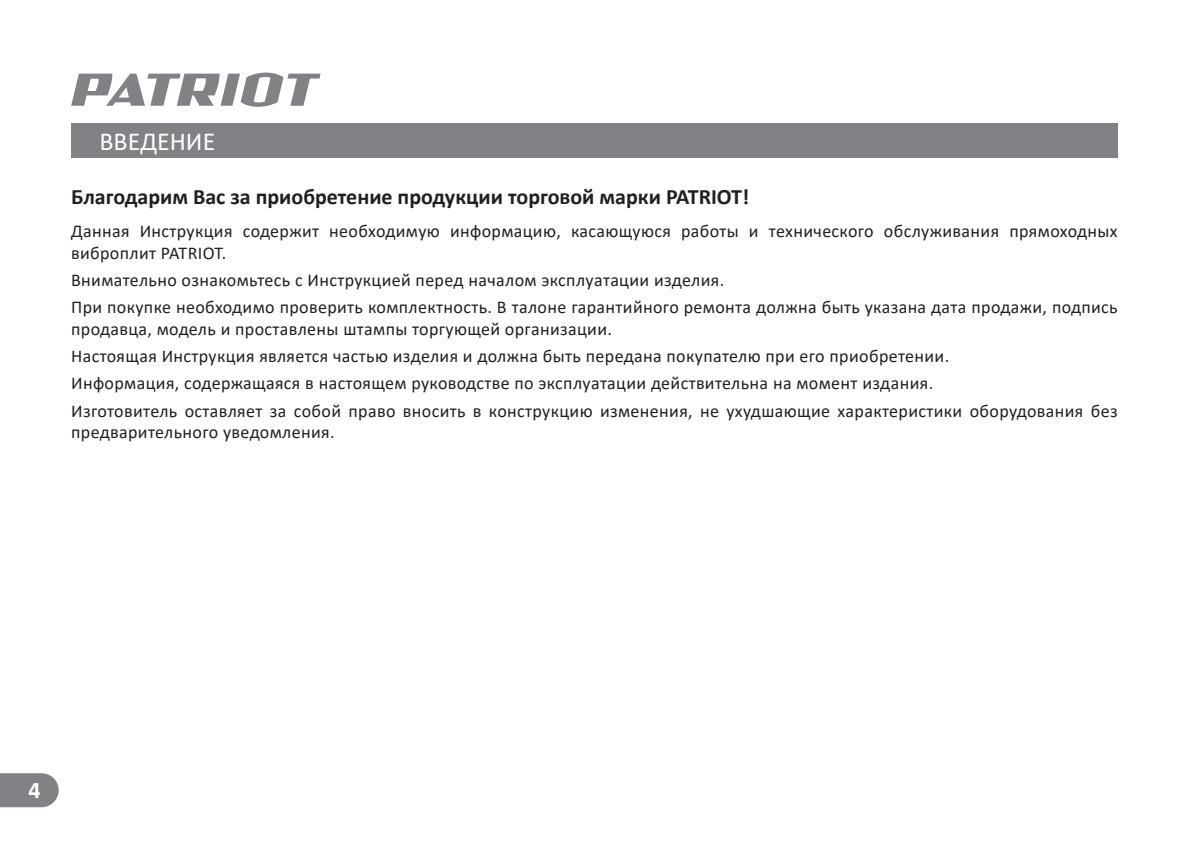
<style>
.page{position:relative;width:1190px;height:843px;background:#fff}
.page>*{position:absolute;margin:0;border:0;box-sizing:border-box;transform-origin:0 0}
.t1{font:26px "Calibri";color:#fff}
.t2{font:700 24px "Calibri";color:#fff}
.t3{font:700 22px "Calibri";color:#231f20}
.t4{font:18px/27.2px "Calibri";letter-spacing:.02em;color:#231f20}
</style>
<div class="page">
<svg style="left:71px;top:73px;width:250px;height:34px"></svg>
<div style="left:71px;top:123px;width:1047px;height:34px;background:#808285"></div>
<svg style="left:0;top:773px;width:59px;height:34px"></svg>
<h1 class="t1" style="left:99px;top:123px;width:117px">ВВЕДЕНИЕ</h1>
<p class="t3" style="left:71px;top:181px;width:680px">Благодарим Вас за приобретение продукции торговой марки PATRIOT!</p>
<p class="t4" style="left:71px;top:220px;width:1048px;line-height:21.6px">Данная Инструкция содержит необходимую информацию, касающуюся работы и технического обслуживания прямоходных виброплит PATRIOT.</p>
<p class="t4" style="left:71px;top:266px;width:1048px">Внимательно ознакомьтесь с Инструкцией перед началом эксплуатации изделия.<br>При покупке необходимо проверить комплектность. В талоне гарантийного ремонта должна быть указана дата продажи, подпись</p>
<p class="t4" style="left:71px;top:315px;width:1048px">продавца, модель и проставлены штампы торгующей организации.<br>Настоящая Инструкция является частью изделия и должна быть передана покупателю при его приобретении.<br>Информация, содержащаяся в настоящем руководстве по эксплуатации действительна на момент издания.<br>Изготовитель оставляет за собой право вносить в конструкцию изменения, не ухудшающие характеристики оборудования без</p>
<p class="t4" style="left:71px;top:418px;width:265px">предварительного уведомления.</p>
<h2 class="t2" style="left:29px;top:773px;width:14px">4</h2>
</div>
